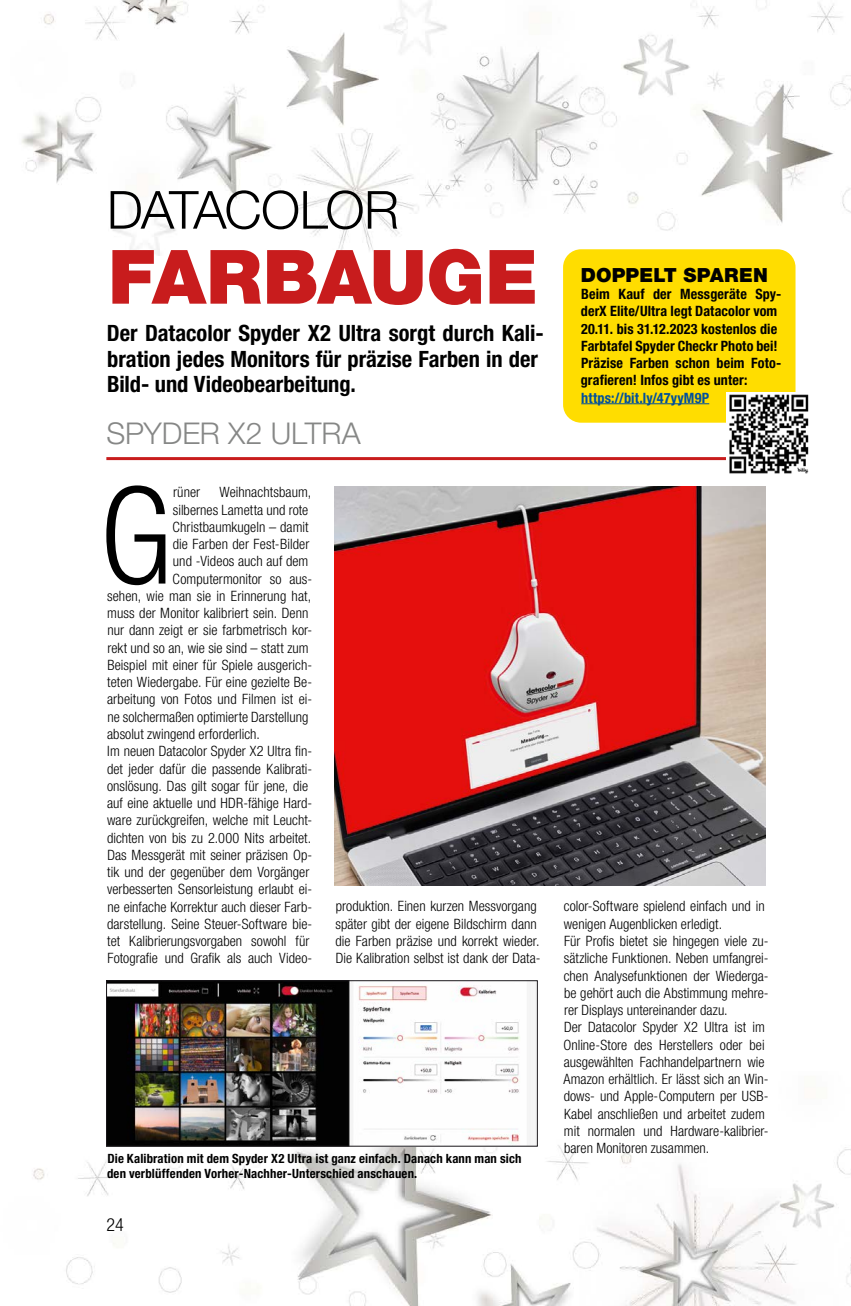
<style>
.page{position:relative;width:851px;height:1306px;background:#fff}
.page>*{position:absolute;margin:0;border:0;box-sizing:border-box;transform-origin:0 0}
.t1{font:135px "Helvetica Neue LT 47 Lt Cn";color:#000}
.t2{font:75px "Helvetica Neue LT 95 Blk";color:#c81c1d}
.t3{font:52.5px "Helvetica Neue LT 45 Lt";letter-spacing:-.035em;color:#000}
.t4{font:30px "Helvetica Neue LT 45 Lt";letter-spacing:-.005em;color:#868786}
.t5{font:22.5px/25.5px "Helvetica Neue LT 77 Bd Cn";color:#000}
.t6{font:19.5px "Helvetica Neue LT 95 Blk";letter-spacing:.01em;color:#000}
.t7{font:18px "Helvetica Neue LT 47 Lt Cn";color:#000}
.t8{font:14.25px/17.2px "Helvetica Neue LT 47 Lt Cn";letter-spacing:.005em;color:#000}
.t9{font:14.25px/17.2px "Helvetica Neue LT 77 Bd Cn";letter-spacing:.01em;color:#000}
.t10{font:14.25px "Helvetica Neue LT 77 Bd Cn";letter-spacing:.01em;color:#00509c}
.t11{font:12.75px/14.2px "Helvetica Neue LT 77 Bd Cn";letter-spacing:.015em;color:#000}
</style>
<div class="page">
<img style="left:21px;top:0;width:829px;height:256px">
<img style="left:33px;top:1071px;width:817px;height:234px">
<div style="left:691px;top:1075px;width:86px;height:82px;background:#fff"></div>
<div style="left:708px;top:1134px;width:81px;height:53px;background:#fff"></div>
<hr style="left:106px;top:457px;width:659px;height:3px;background:#c81c1d">
<img style="left:108px;top:982px;width:427px;height:162px">
<div style="left:106px;top:980px;width:431px;height:166px;border:1px solid #1a171b"></div>
<img style="left:334px;top:486px;width:431px;height:399px">
<div style="left:563px;top:249px;width:232px;height:173px;background:#fd0;border-radius:18px"></div>
<hr style="left:581px;top:403px;width:128px;height:1px;background:#00509c">
<img style="left:726px;top:392px;width:83px;height:82px">
<h3 class="t3" style="left:107px;top:178px;width:294px">DATACOLOR</h3>
<h2 class="t2" style="left:108px;top:232px;width:431px">FARBAUGE</h2>
<h3 class="t5" style="left:107px;top:320px;width:438px">Der Datacolor Spyder X2 Ultra sorgt durch Kali&shy;bration jedes Monitors für präzise Farben in der<br>Bild- und Videobearbeitung.</h3>
<h3 class="t4" style="left:106px;top:415px;width:256px">SPYDER X2 ULTRA</h3>
<h1 class="t1" style="left:100px;top:457px;width:74px">G</h1>
<p class="t8" style="left:173px;top:483px;width:29px">rüner</p>
<p class="t8" style="left:219px;top:483px;width:93px">Weihnachtsbaum,</p>
<p class="t8" style="left:173px;top:500px;width:137px">silbernes Lametta und rote</p>
<p class="t8" style="left:173px;top:518px;width:137px">Christbaumkugeln – damit</p>
<p class="t8" style="left:173px;top:535px;width:138px">die Farben der Fest-Bilder</p>
<p class="t8" style="left:173px;top:552px;width:137px">und -Videos auch auf dem</p>
<p class="t8" style="left:173px;top:569px;width:141px">Computermonitor so aus-</p>
<p class="t8" style="left:107px;top:587px;width:205px">sehen, wie man sie in Erinnerung hat,</p>
<p class="t8" style="left:107px;top:604px;width:203px">muss der Monitor kalibriert sein. Denn</p>
<p class="t8" style="left:107px;top:621px;width:206px">nur dann zeigt er sie farbmetrisch kor-</p>
<p class="t8" style="left:107px;top:638px;width:203px">rekt und so an, wie sie sind – statt zum</p>
<p class="t8" style="left:107px;top:656px;width:206px">Beispiel mit einer für Spiele ausgerich-</p>
<p class="t8" style="left:107px;top:673px;width:206px">teten Wiedergabe. Für eine gezielte Be-</p>
<p class="t8" style="left:107px;top:690px;width:207px">arbeitung von Fotos und Filmen ist ei-</p>
<p class="t8" style="left:107px;top:708px;width:202px">ne solchermaßen optimierte Darstellung</p>
<p class="t8" style="left:107px;top:725px;width:154px">absolut zwingend erforderlich.</p>
<p class="t8" style="left:107px;top:742px;width:206px">Im neuen Datacolor Spyder X2 Ultra fin-</p>
<p class="t8" style="left:107px;top:759px;width:207px">det jeder dafür die passende Kalibrati-</p>
<p class="t8" style="left:107px;top:777px;width:203px">onslösung. Das gilt sogar für jene, die</p>
<p class="t8" style="left:107px;top:794px;width:207px">auf eine aktuelle und HDR-fähige Hard-</p>
<p class="t8" style="left:107px;top:811px;width:206px">ware zurückgreifen, welche mit Leucht-</p>
<p class="t8" style="left:107px;top:828px;width:205px">dichten von bis zu 2.000 Nits arbeitet.</p>
<p class="t8" style="left:107px;top:846px;width:206px">Das Messgerät mit seiner präzisen Op-</p>
<p class="t8" style="left:107px;top:863px;width:203px">tik und der gegenüber dem Vorgänger</p>
<p class="t8" style="left:107px;top:880px;width:206px">verbesserten Sensorleistung erlaubt ei-</p>
<p class="t8" style="left:107px;top:897px;width:206px">ne einfache Korrektur auch dieser Farb-</p>
<p class="t8" style="left:107px;top:915px;width:207px">darstellung. Seine Steuer-Software bie-</p>
<p class="t8" style="left:107px;top:932px;width:203px">tet Kalibrierungsvorgaben sowohl für</p>
<p class="t8" style="left:107px;top:949px;width:206px">Fotografie und Grafik als auch Video-</p>
<p class="t8" style="left:335px;top:897px;width:207px">produktion. Einen kurzen Messvorgang später gibt der eigene Bildschirm dann die Farben präzise und korrekt wieder.<br>Die Kalibration selbst ist dank der Data-</p>
<p class="t11" style="left:107px;top:1151px;width:416px">Die Kalibration mit dem Spyder X2 Ultra ist ganz einfach. Danach kann man sich den verblüffenden Vorher-Nachher-Unterschied anschauen.</p>
<p class="t7" style="left:106px;top:1214px;width:19px">24</p>
<h3 class="t6" style="left:581px;top:263px;width:188px">DOPPELT SPAREN</h3>
<p class="t9" style="left:580px;top:285px;width:202px">Beim Kauf der Messgeräte Spy&shy;derX Elite/Ultra legt Datacolor vom 20.11. bis 31.12.2023 kostenlos die Farbtafel Spyder Checkr Photo bei!<br>Präzise Farben schon beim Foto&shy;grafieren! Infos gibt es unter:</p>
<p class="t10" style="left:581px;top:389px;width:129px">https://bit.ly/47yyM9P</p>
<p class="t8" style="left:563px;top:897px;width:207px">color-Software spielend einfach und in wenigen Augenblicken erledigt.<br>Für Profis bietet sie hingegen viele zu&shy;sätzliche Funktionen. Neben umfangrei&shy;chen Analysefunktionen der Wiederga&shy;be gehört auch die Abstimmung mehre&shy;rer Displays untereinander dazu.<br>Der Datacolor Spyder X2 Ultra ist im Online-Store des Herstellers oder bei ausgewählten Fachhandelpartnern wie Amazon erhältlich. Er lässt sich an Win&shy;dows- und Apple-Computern per USB-Kabel anschließen und arbeitet zudem mit normalen und Hardware-kalibrier&shy;baren Monitoren zusammen.</p>
</div>
